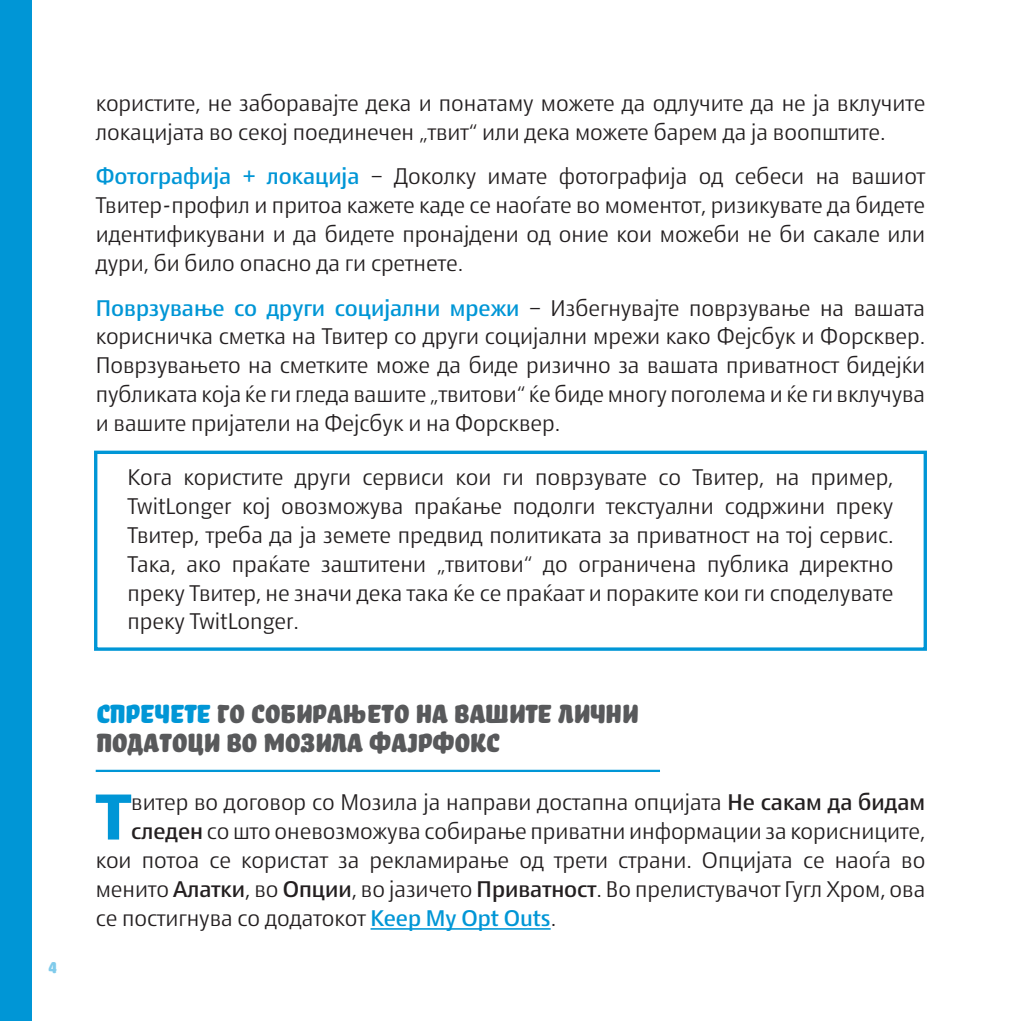
<style>
.page{position:relative;width:1021px;height:1021px;background:#fff}
.page>*{position:absolute;margin:0;border:0;box-sizing:border-box;transform-origin:0 0}
.t1{font:700 64.35px "Den Haag Nova";color:#0096d6}
.t2{font:33.75px/29.2px "Bello Pro mk";color:#58595b}
.t3{font:300 22.5px/28.8px "Den Haag Nova";color:#231f20;text-align:justify}
.t4{font:20.25px "Bello Pro mk";color:#80cbeb}
.s1{font-weight:500;color:#0096d6}
.s2{color:#0096d6}
.s3{font-weight:500}
</style>
<div class="page">
<div style="left:0;top:0;width:32px;height:1020px;background:#0096d6"></div>
<div style="left:94px;top:450px;width:832px;height:200px;border:3px solid #0096d6"></div>
<hr style="left:370px;top:928px;width:180px;height:1px;background:#0096d6">
<hr style="left:96px;top:769px;width:564px;height:3px;background:#0096d6">
<p class="t4" style="left:48px;top:950px;width:10px">4</p>
<p class="t3" style="left:96px;top:87px;width:831px">користите, не заборавајте дека и понатаму можете да одлучите да не ја вклучите локацијата во секој поединечен „твит“ или дека можете барем да ја воопштите.</p>
<p class="t3" style="left:96px;top:161px;width:831px"><span class="s1">Фотографија + локација</span> – Доколку имате фотографија од себеси на вашиот Твитер-профил и притоа кажете каде се наоѓате во моментот, ризикувате да бидете идентификувани и да бидете пронајдени од оние кои можеби не би сакале или дури, би било опасно да ги сретнете.</p>
<p class="t3" style="left:96px;top:292px;width:831px"><span class="s1">Поврзување со други социјални мрежи</span> – Избегнувајте поврзување на вашата корисничка сметка на Твитер со други социјални мрежи како Фејсбук и Форсквер.<br>Поврзувањето на сметките може да биде ризично за вашата приватност бидејќи публиката која ќе ги гледа вашите „твитови“ ќе биде многу поголема и ќе ги вклучува и вашите пријатели на Фејсбук и на Форсквер.</p>
<p class="t3" style="left:128px;top:462px;width:767px">Кога користите други сервиси кои ги поврзувате со Твитер, на пример, TwitLonger кој овозможува праќање подолги текстуални содржини преку Твитер, треба да ја земете предвид политиката за приватност на тој сервис.<br>Така, ако праќате заштитени „твитови“ до ограничена публика директно преку Твитер, не значи дека така ќе се праќаат и пораките кои ги споделувате преку TwitLonger.</p>
<h2 class="t2" style="left:96px;top:697px;width:543px"><span class="s2">Спречете</span> го собирањето на вашите лични податоци во Мозила Фајрфокс</h2>
<h1 class="t1" style="left:96px;top:769px;width:37px">Т</h1>
<p class="t3" style="left:131px;top:786px;width:795px">витер во договор со Мозила ја направи достапна опцијата <span class="s3">Не сакам да бидам</span></p>
<p class="t3" style="left:131px;top:815px;width:795px"><span class="s3">следен</span> со што оневозможува собирање приватни информации за корисниците,</p>
<p class="t3" style="left:96px;top:844px;width:831px">кои потоа се користат за рекламирање од трети страни. Опцијата се наоѓа во</p>
<p class="t3" style="left:96px;top:873px;width:831px">менито <span class="s3">Алатки</span>, во <span class="s3">Опции</span>, во јазичето <span class="s3">Приватност</span>. Во прелистувачот Гугл Хром, ова</p>
<p class="t3" style="left:96px;top:902px;width:462px">се постигнува со додатокот <span class="s1">Keep My Opt Outs</span>.</p>
</div>
